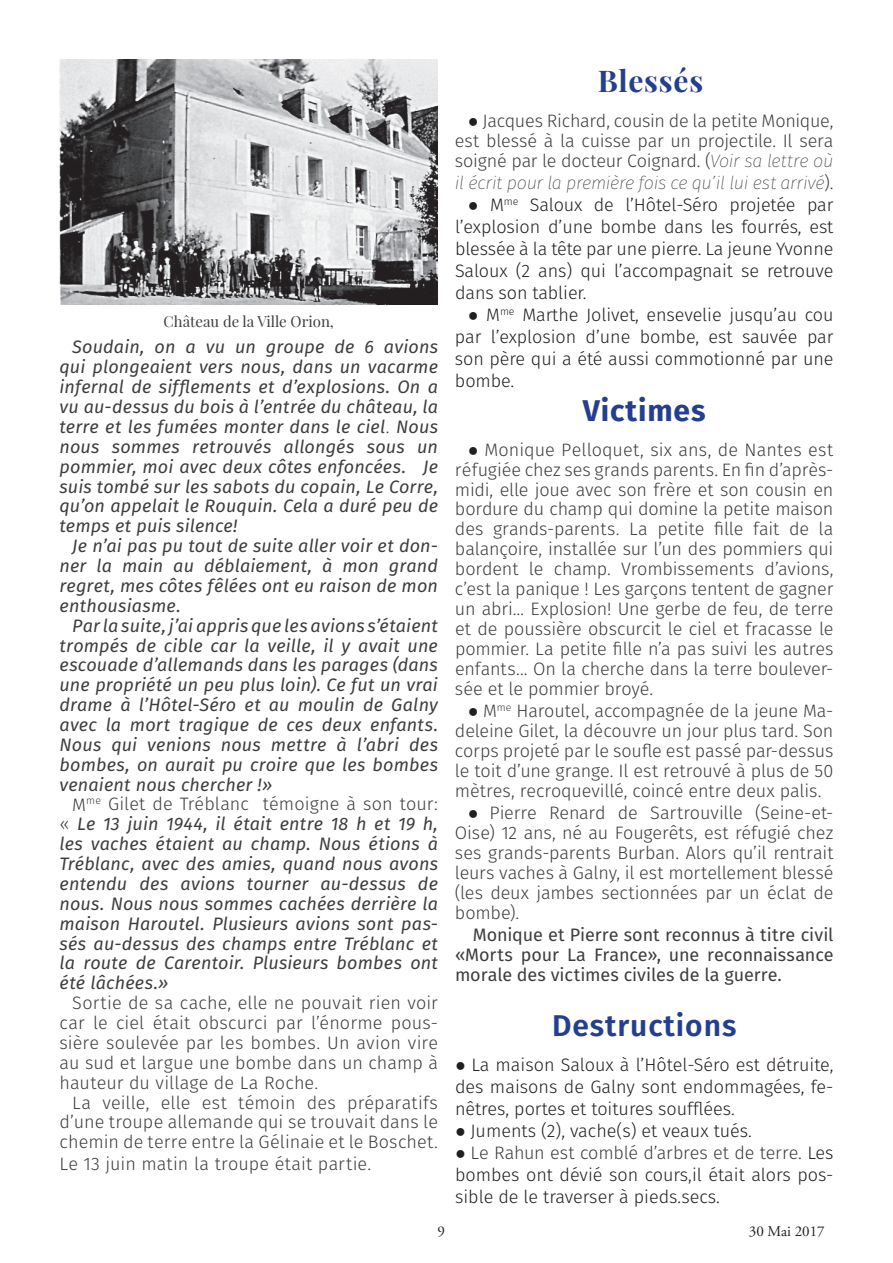
<style>
.page{position:relative;width:893px;height:1263px;background:#fff}
.page>*{position:absolute;margin:0;border:0;box-sizing:border-box;transform-origin:0 0}
.t1{font:600 30px "Fira Sans";letter-spacing:.03em;color:#253f8e}
.t2{font:700 30px "Fira Sans";letter-spacing:.03em;color:#253f8e}
.t3{font:700 30px "Playfair Display";letter-spacing:.025em;color:#253f8e}
.t4{font:300 18px/20px "Fira Sans";color:#3e3e3f;text-align:justify}
.t5{font:italic 18px/19.8px "Fira Sans";letter-spacing:.01em;color:#3e3e3f;text-align:justify}
.t6{font:300 18px/22px "Fira Sans";letter-spacing:-.005em;color:#231f20;text-align:justify}
.t7{font:18px/20px "Fira Sans";letter-spacing:-.005em;color:#3e3e3f;text-align:justify}
.t8{font:italic 200 18px "Fira Sans";letter-spacing:-.02em;color:#3e3e3f}
.t9{font:15px "Playfair Display";color:#3e3e3f}
.t10{font:15px "Adobe Garamond Pro";color:#231f20}
.s1{font-weight:300;font-style:normal}
.s2{font-family:"Times New Roman";font-weight:400;color:#231f20}
.s3{font-weight:200;font-style:italic}
.s4{font-family:"Times New Roman";font-weight:400}
.s5{color:#3e3e3f}
</style>
<div class="page">
<img style="left:60px;top:60px;width:378px;height:245px">
<p class="t9" style="left:164px;top:312px;width:172px">Château de la Ville Orion,</p>
<p class="t5" style="left:60px;top:337px;width:380px;text-indent:13px">Soudain, on a vu un groupe de 6 avions qui plongeaient vers nous, dans un vacarme infernal de sifflements et d’explosions. On a vu au-dessus du bois à l’entrée du château, la terre et les fumées monter dans le ciel<span class="s1">.</span> Nous nous sommes retrouvés allongés sous un pommier, moi avec deux côtes enfoncées. Je suis tombé sur les sabots du copain, Le Corre, qu’on appelait le Rouquin. Cela a duré peu de temps et puis silence!</p>
<p class="t5" style="left:60px;top:536px;width:380px;text-indent:13px">Je n’ai pas pu tout de suite aller voir et don&shy;ner la main au déblaiement, à mon grand regret, mes côtes fêlées ont eu raison de mon enthousiasme.</p>
<p class="t5" style="left:60px;top:615px;width:380px;text-indent:13px">Par la suite, j’ai appris que les avions s’étaient trompés de cible car la veille, il y avait une escouade d’allemands dans les parages (dans une propriété un peu plus loin). Ce fut un vrai drame à l’Hôtel-Séro et au moulin de Galny avec la mort tragique de ces deux enfants.<br>Nous qui venions nous mettre à l’abri des bombes, on aurait pu croire que les bombes venaient nous chercher !»</p>
<p class="t5" style="left:60px;top:794px;width:380px;text-indent:13px"><span class="s1">M</span> <sup>me</sup> <span class="s1">Gilet de Tréblanc témoigne à son tour: «</span> Le 13 juin 1944, il était entre 18 h et 19 h, les vaches étaient au champ. Nous étions à Tréblanc, avec des amies, quand nous avons entendu des avions tourner au-dessus de nous. Nous nous sommes cachées derrière la maison Haroutel. Plusieurs avions sont pas&shy;sés au-dessus des champs entre Tréblanc et la route de Carentoir. Plusieurs bombes ont été lâchées.»</p>
<p class="t4" style="left:60px;top:993px;width:380px;text-indent:13px">Sortie de sa cache, elle ne pouvait rien voir car le ciel était obscurci par l’énorme pous&shy;sière soulevée par les bombes. Un avion vire au sud et largue une bombe dans un champ à hauteur du village de La Roche.</p>
<p class="t4" style="left:60px;top:1092px;width:380px;text-indent:13px">La veille, elle est témoin des préparatifs d’une troupe allemande qui se trouvait dans le chemin de terre entre la Gélinaie et le Boschet.</p>
<p class="t4" style="left:60px;top:1154px;width:313px">Le 13 juin matin la troupe était partie.</p>
<h1 class="t3" style="left:598px;top:62px;width:107px">Blessés</h1>
<p class="t4" style="left:455px;top:110px;width:380px;text-indent:13px"><span class="s2">●</span> Jacques Richard, cousin de la petite Monique, est blessé à la cuisse par un projectile. Il sera soigné par le docteur Coignard. (<span class="s3">Voir sa lettre où</span></p>
<p class="t8" style="left:455px;top:170px;width:380px">il écrit pour la première fois ce qu’il lui est arrivé<span class="s1">).</span></p>
<p class="t6" style="left:455px;top:193px;width:380px;text-indent:13px"><span class="s4">●</span> M <sup>me</sup> Saloux de l’Hôtel-Séro projetée par l’explosion d’une bombe dans les fourrés, est blessée à la tête par une pierre. La jeune Yvonne Saloux (2 ans) qui l’accompagnait se retrouve dans son tablier.</p>
<p class="t6" style="left:455px;top:304px;width:380px;text-indent:13px"><span class="s4">●</span> M <sup>me</sup> Marthe Jolivet, ensevelie jusqu’au cou par l’explosion d’une bombe, est sauvée par son père qui a été aussi commotionné par une bombe.</p>
<h1 class="t2" style="left:583px;top:385px;width:124px">Victimes</h1>
<p class="t4" style="left:455px;top:439px;width:380px;text-indent:13px"><span class="s2">●</span> Monique Pelloquet, six ans, de Nantes est réfugiée chez ses grands parents. En fin d’après&shy;midi, elle joue avec son frère et son cousin en bordure du champ qui domine la petite maison des grands-parents. La petite fille fait de la balançoire, installée sur l’un des pommiers qui bordent le champ. Vrombissements d’avions, c’est la panique ! Les garçons tentent de gagner un abri… Explosion! Une gerbe de feu, de terre et de poussière obscurcit le ciel et fracasse le pommier. La petite fille n’a pas suivi les autres enfants... On la cherche dans la terre boulever&shy;sée et le pommier broyé.</p>
<p class="t4" style="left:455px;top:701px;width:380px;text-indent:13px"><span class="s2">●</span> M <sup>me</sup> Haroutel, accompagnée de la jeune Ma&shy;deleine Gilet, la découvre un jour plus tard. Son corps projeté par le soufle est passé par-dessus le toit d’une grange. Il est retrouvé à plus de 50 mètres, recroquevillé, coincé entre deux palis.</p>
<p class="t4" style="left:455px;top:803px;width:380px;text-indent:13px"><span class="s2">●</span> Pierre Renard de Sartrouville (Seine-et-Oise) 12 ans, né au Fougerêts, est réfugié chez ses grands-parents Burban. Alors qu’il rentrait leurs vaches à Galny, il est mortellement blessé (les deux jambes sectionnées par un éclat de bombe).</p>
<p class="t7" style="left:455px;top:924px;width:380px;text-indent:18px">Monique et Pierre sont reconnus à titre civil «Morts pour La France», une reconnaissance morale des victimes civiles de la guerre.</p>
<h1 class="t1" style="left:552px;top:1001px;width:186px">Destructions</h1>
<p class="t6" style="left:455px;top:1054px;width:380px"><span class="s4">●</span> La maison Saloux à l’Hôtel-Séro est détruite, des maisons de Galny sont endommagées, fe&shy;nêtres, portes et toitures soufflées.</p>
<p class="t6" style="left:455px;top:1120px;width:298px"><span class="s4">●</span> Juments (2), vache(s) et veaux tués.</p>
<p class="t6" style="left:455px;top:1142px;width:380px"><span class="s4">●</span> <span class="s5">Le Rahun est comblé d’arbres et de terre.</span> Les bombes ont dévié son cours,il était alors pos&shy;sible de le traverser à pieds.secs.</p>
<p class="t10" style="left:438px;top:1222px;width:9px">9</p>
<p class="t10" style="left:749px;top:1222px;width:77px">30 Mai 2017</p>
</div>
